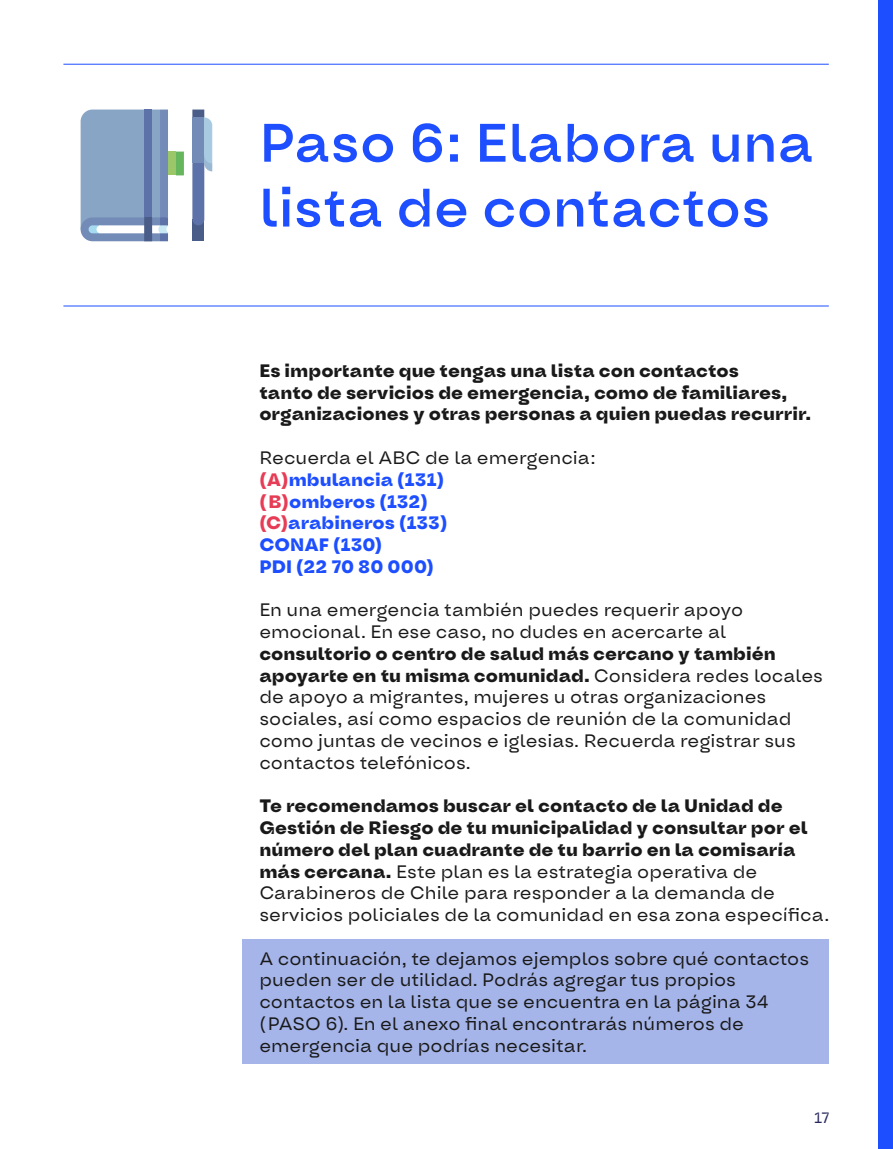
<style>
.page{position:relative;width:893px;height:1149px;background:#fff}
.page>*{position:absolute;margin:0;border:0;box-sizing:border-box;transform-origin:0 0}
.t1{font:500 54px/64.8px "Oddval";color:#1d4eff}
.t2{font:18px/21.8px "Oddval";color:#191919}
.t3{font:700 18px/21.8px "Oddval";color:#191919}
.t4{font:700 18px/21.8px "Oddval";color:#1d4eff}
.t5{font:15px "Oddval";color:#28295f}
.s1{font-weight:400;color:#191919}
.s2{color:#e73c55}
.s3{font-weight:700}
.s4{font-weight:400}
</style>
<div class="page">
<div style="left:878px;top:0;width:15px;height:1148px;background:#1d4eff"></div>
<div style="left:242px;top:939px;width:587px;height:124px;background:#a6b5e9"></div>
<hr style="left:63px;top:305px;width:766px;height:1px;background:#1d4eff">
<hr style="left:63px;top:64px;width:766px;height:1px;background:#1d4eff">
<div style="left:192px;top:219px;width:12px;height:22px;background:#495d88"></div>
<svg style="left:192px;top:109px;width:20px;height:116px"></svg>
<div style="left:192px;top:117px;width:12px;height:46px;background:#738cb7"></div>
<svg style="left:81px;top:109px;width:103px;height:132px"></svg>
<div style="left:144px;top:109px;width:8px;height:108px;background:#5d72a9"></div>
<h1 class="t1" style="left:259px;top:112px;width:556px">Paso 6: Elabora una lista de contactos</h1>
<p class="t3" style="left:259px;top:360px;width:553px">Es importante que tengas una lista con contactos<br>tanto de servicios de emergencia, como de familiares, organizaciones y otras personas a quien puedas recurrir.</p>
<p class="t4" style="left:259px;top:447px;width:338px"><span class="s1">Recuerda el ABC de la emergencia: </span><span class="s2">(A)</span>mbulancia (131)<br><span class="s2">(B)</span>omberos (132)<br><span class="s2">(C)</span>arabineros (133)<br>CONAF (130)<br>PDI (22 70 80 000)</p>
<p class="t2" style="left:259px;top:599px;width:485px">En una emergencia también puedes requerir apoyo emocional. En ese caso, no dudes en acercarte al</p>
<p class="t2" style="left:259px;top:643px;width:565px"><span class="s3">consultorio o centro de salud más cercano y también apoyarte en tu misma comunidad.</span> Considera redes locales de apoyo a migrantes, mujeres u otras organizaciones sociales, así como espacios de reunión de la comunidad como juntas de vecinos e iglesias. Recuerda registrar sus contactos telefónicos.</p>
<p class="t3" style="left:259px;top:795px;width:571px">Te recomendamos buscar el contacto de la Unidad de Gestión de Riesgo de tu municipalidad y consultar por el número del plan cuadrante de tu barrio en la comisaría más cercana. <span class="s4">Este plan es la estrategia operativa de Carabineros de Chile para responder a la demanda de servicios policiales de la comunidad en esa zona específica.</span></p>
<p class="t2" style="left:259px;top:947px;width:551px">A continuación, te dejamos ejemplos sobre qué contactos pueden ser de utilidad. Podrás agregar tus propios contactos en la lista que se encuentra en la página 34 (PASO 6). En el anexo final encontrarás números de emergencia que podrías necesitar.</p>
<p class="t5" style="left:814px;top:1107px;width:17px">17</p>
</div>
